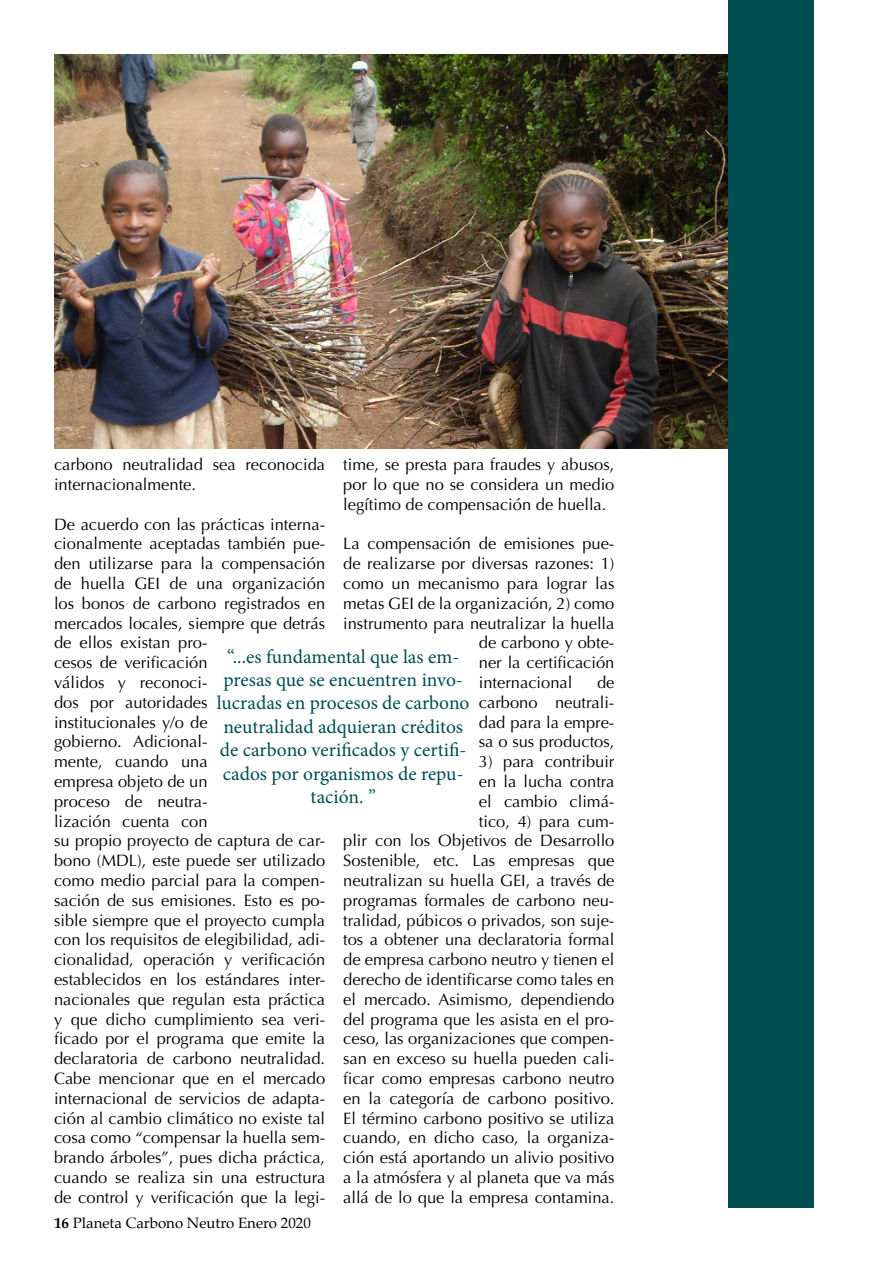
<style>
.page{position:relative;width:893px;height:1263px;background:#fff}
.page>*{position:absolute;margin:0;border:0;box-sizing:border-box;transform-origin:0 0}
.t1{font:19.5px/23.4px "Minion Pro";color:#004d51;text-align:center}
.t2{font:16.5px/19.8px "Optima";color:#000}
.t3{font:15px "Palatino";color:#000}
.s1{font-weight:700}
</style>
<div class="page">
<div style="left:728px;top:1px;width:86px;height:1207px;background:#004d51"></div>
<img style="left:54px;top:54px;width:674px;height:395px">
<p class="t2" style="left:343px;top:455px;width:273px;text-align:justify">time, se presta para fraudes y abusos, por lo que no se considera un medio legítimo de compensación de huella.</p>
<p class="t2" style="left:343px;top:534px;width:273px">La compensación de emisiones pue-</p>
<p class="t2" style="left:343px;top:554px;width:273px">de realizarse por diversas razones: 1)</p>
<p class="t2" style="left:343px;top:574px;width:273px">como un mecanismo para lograr las</p>
<p class="t2" style="left:343px;top:593px;width:273px">metas GEI de la organización, 2) como</p>
<p class="t2" style="left:343px;top:613px;width:273px">instrumento para neutralizar la huella</p>
<p class="t2" style="left:479px;top:633px;width:137px">de carbono y obte-</p>
<p class="t2" style="left:479px;top:653px;width:137px">ner la certificación</p>
<p class="t2" style="left:479px;top:673px;width:95px">internacional</p>
<p class="t2" style="left:54px;top:455px;width:273px">carbono neutralidad sea reconocida internacionalmente.</p>
<p class="t2" style="left:54px;top:514px;width:273px">De acuerdo con las prácticas interna&shy;cionalmente aceptadas también pue&shy;den utilizarse para la compensación de huella GEI de una organización los bonos de carbono registrados en mercados locales, siempre que detrás de ellos existan pro-<br>cesos de verificación<br>válidos y reconoci-<br>dos por autoridades<br>institucionales y/o de<br>gobierno. Adicional-<br>mente, cuando una<br>empresa objeto de un<br>proceso de neutra-<br>lización cuenta con<br>su propio proyecto de captura de car&shy;bono (MDL), este puede ser utilizado como medio parcial para la compen&shy;sación de sus emisiones. Esto es po&shy;sible siempre que el proyecto cumpla con los requisitos de elegibilidad, adi&shy;cionalidad, operación y verificación establecidos en los estándares inter&shy;nacionales que regulan esta práctica y que dicho cumplimiento sea veri&shy;ficado por el programa que emite la declaratoria de carbono neutralidad.<br>Cabe mencionar que en el mercado internacional de servicios de adapta&shy;ción al cambio climático no existe tal cosa como “compensar la huella sem&shy;brando árboles”, pues dicha práctica, cuando se realiza sin una estructura de control y verificación que la legi-</p>
<p class="t1" style="left:217px;top:645px;width:254px">“...es fundamental que las em&shy;presas que se encuentren invo&shy;lucradas en procesos de carbono neutralidad adquieran créditos de carbono verificados y certifi&shy;cados por organismos de repu&shy;tación. ”</p>
<p class="t2" style="left:479px;top:673px;width:137px;text-align:justify;text-indent:118px">de carbono neutrali&shy;dad para la empre&shy;sa o sus productos,</p>
<p class="t2" style="left:343px;top:752px;width:273px;text-align:right">3) para contribuir<br>en la lucha contra<br>el cambio climá-<br>tico, 4) para cum-<br>plir con los Objetivos de Desarrollo Sostenible, etc. Las empresas que neutralizan su huella GEI, a través de programas formales de carbono neu&shy;tralidad, púbicos o privados, son suje&shy;tos a obtener una declaratoria formal de empresa carbono neutro y tienen el derecho de identificarse como tales en el mercado. Asimismo, dependiendo del programa que les asista en el pro&shy;ceso, las organizaciones que compen&shy;san en exceso su huella pueden cali&shy;ficar como empresas carbono neutro en la categoría de carbono positivo.<br>El término carbono positivo se utiliza cuando, en dicho caso, la organiza&shy;ción está aportando un alivio positivo a la atmósfera y al planeta que va más allá de lo que la empresa contamina.</p>
<p class="t3" style="left:54px;top:1210px;width:258px"><span class="s1">16</span> Planeta Carbono Neutro Enero 2020</p>
</div>
